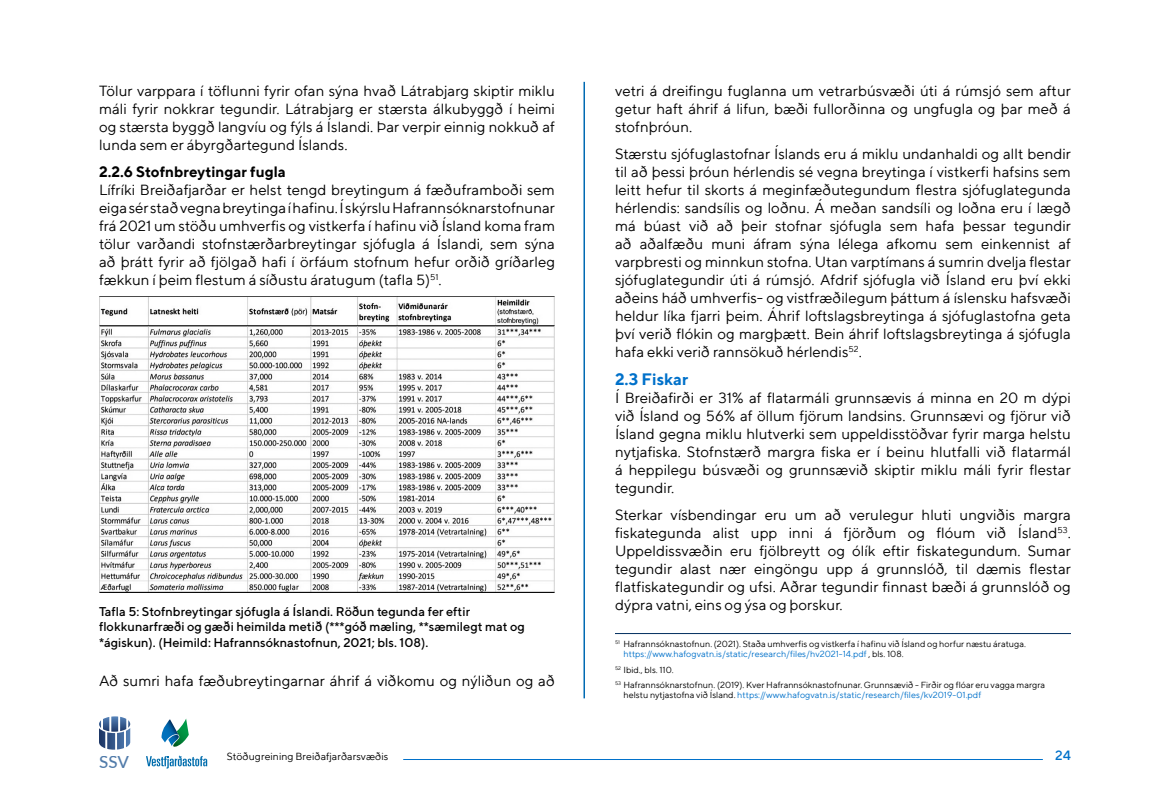
<style>
.page{position:relative;width:1170px;height:810px;background:#fff}
.page>*{position:absolute;margin:0;border:0;box-sizing:border-box;transform-origin:0 0}
.t1{font:500 16.95px "Lato";color:#527caa}
.t2{font:700 16.5px "TT Norms";color:#0071ca}
.t3{font:15px/18px "TT Norms";color:#000;text-align:justify}
.t4{font:700 15px "TT Norms";color:#000}
.t5{font:500 13.5px "TT Norms";color:#0071ca}
.t6{font:500 12.75px/15.3px "TT Norms";color:#000}
.t7{font:10.5px "TT Norms";color:#000}
.t8{font:9px/10.8px "TT Norms";color:#000}
.t9{font:9px "TT Norms";color:#0071ca}
.s1{color:#0071ca}
.s2{color:#000}
</style>
<div class="page">
<hr style="left:584px;top:82px;width:1px;height:616px;background:#006ab3">
<img style="left:99px;top:296px;width:456px;height:296px">
<hr style="left:615px;top:633px;width:456px;height:1px;background:#002e5e">
<svg style="left:146px;top:756px;width:61px;height:13px"></svg>
<svg style="left:161px;top:719px;width:28px;height:28px"></svg>
<hr style="left:403px;top:759px;width:640px;height:1px;background:#0071ca">
<svg style="left:99px;top:716px;width:31px;height:34px"></svg>
<p class="t3" style="left:99px;top:82px;width:458px">Tölur varppara í töflunni fyrir ofan sýna hvað Látrabjarg skiptir miklu máli fyrir nokkrar tegundir. Látrabjarg er stærsta álkubyggð í heimi og stærsta byggð langvíu og fýls á Íslandi. Þar verpir einnig nokkuð af lunda sem er ábyrgðartegund Íslands.</p>
<p class="t4" style="left:99px;top:162px;width:188px">2.2.6 Stofnbreytingar fugla</p>
<p class="t3" style="left:99px;top:180px;width:458px">Lífríki Breiðafjarðar er helst tengd breytingum á fæðuframboði sem eiga sér stað vegna breytinga í hafinu. Í skýrslu Hafrannsóknarstofnunar frá 2021 um stöðu umhverfis og vistkerfa í hafinu við Ísland koma fram tölur varðandi stofnstærðarbreytingar sjófugla á Íslandi, sem sýna að þrátt fyrir að fjölgað hafi í örfáum stofnum hefur orðið gríðarleg fækkun í þeim flestum á síðustu áratugum (tafla 5)<sup>51</sup>.</p>
<p class="t6" style="left:99px;top:604px;width:428px">Tafla 5: Stofnbreytingar sjófugla á Íslandi. Röðun tegunda fer eftir flokkunarfræði og gæði heimilda metið (***góð mæling, **sæmilegt mat og *ágiskun). (Heimild: Hafrannsóknastofnun, 2021; bls. 108).</p>
<p class="t3" style="left:99px;top:671px;width:458px">Að sumri hafa fæðubreytingarnar áhrif á viðkomu og nýliðun og að</p>
<p class="t3" style="left:615px;top:82px;width:458px">vetri á dreifingu fuglanna um vetrarbúsvæði úti á rúmsjó sem aftur getur haft áhrif á lifun, bæði fullorðinna og ungfugla og þar með á stofnþróun.</p>
<p class="t3" style="left:615px;top:144px;width:458px">Stærstu sjófuglastofnar Íslands eru á miklu undanhaldi og allt bendir til að þessi þróun hérlendis sé vegna breytinga í vistkerfi hafsins sem leitt hefur til skorts á meginfæðutegundum flestra sjófuglategunda hérlendis: sandsílis og loðnu. Á meðan sandsíli og loðna eru í lægð má búast við að þeir stofnar sjófugla sem hafa þessar tegundir að aðalfæðu muni áfram sýna lélega afkomu sem einkennist af varpbresti og minnkun stofna. Utan varptímans á sumrin dvelja flestar sjófuglategundir úti á rúmsjó. Afdrif sjófugla við Ísland eru því ekki aðeins háð umhverfis- og vistfræðilegum þáttum á íslensku hafsvæði heldur líka fjarri þeim. Áhrif loftslagsbreytinga á sjófuglastofna geta því verið flókin og margþætt. Bein áhrif loftslagsbreytinga á sjófugla hafa ekki verið rannsökuð hérlendis<sup>52</sup>.</p>
<p class="t2" style="left:615px;top:369px;width:75px">2.3 Fiskar</p>
<p class="t3" style="left:615px;top:388px;width:458px">Í Breiðafirði er 31% af flatarmáli grunnsævis á minna en 20 m dýpi við Ísland og 56% af öllum fjörum landsins. Grunnsævi og fjörur við Ísland gegna miklu hlutverki sem uppeldisstöðvar fyrir marga helstu nytjafiska. Stofnstærð margra fiska er í beinu hlutfalli við flatarmál á heppilegu búsvæði og grunnsævið skiptir miklu máli fyrir flestar tegundir.</p>
<p class="t3" style="left:615px;top:505px;width:458px">Sterkar vísbendingar eru um að verulegur hluti ungviðis margra fiskategunda alist upp inni á fjörðum og flóum við Ísland<sup>53</sup>.<br>Uppeldissvæðin eru fjölbreytt og ólík eftir fiskategundum. Sumar tegundir alast nær eingöngu upp á grunnslóð, til dæmis flestar flatfiskategundir og ufsi. Aðrar tegundir finnast bæði á grunnslóð og dýpra vatni, eins og ýsa og þorskur.</p>
<p class="t8" style="left:624px;top:638px;width:404px;text-indent:-9px"><sup>51</sup> Hafrannsóknastofnun. (2021). Staða umhverfis og vistkerfa í hafinu við Ísland og horfur næstu áratuga. <span class="s1">https://www.hafogvatn.is/static/research/files/hv2021-14.pdf</span> , bls. 108.</p>
<p class="t8" style="left:615px;top:662px;width:432px;line-height:15px"><sup>52</sup> Ibid., bls. 110.<br><sup>53</sup> Hafrannsóknarstofnun. (2019). Kver Hafrannsóknastofnunar. Grunnsævið - Firðir og flóar eru vagga margra</p>
<p class="t9" style="left:624px;top:690px;width:359px"><span class="s2">helstu nytjastofna við Ísland.</span> https://www.hafogvatn.is/static/research/files/kv2019-01.pdf</p>
<p class="t1" style="left:99px;top:750px;width:32px">SSV</p>
<p class="t7" style="left:227px;top:750px;width:163px">Stöðugreining Breiðafjarðarsvæðis</p>
<p class="t5" style="left:1055px;top:747px;width:17px">24</p>
</div>
